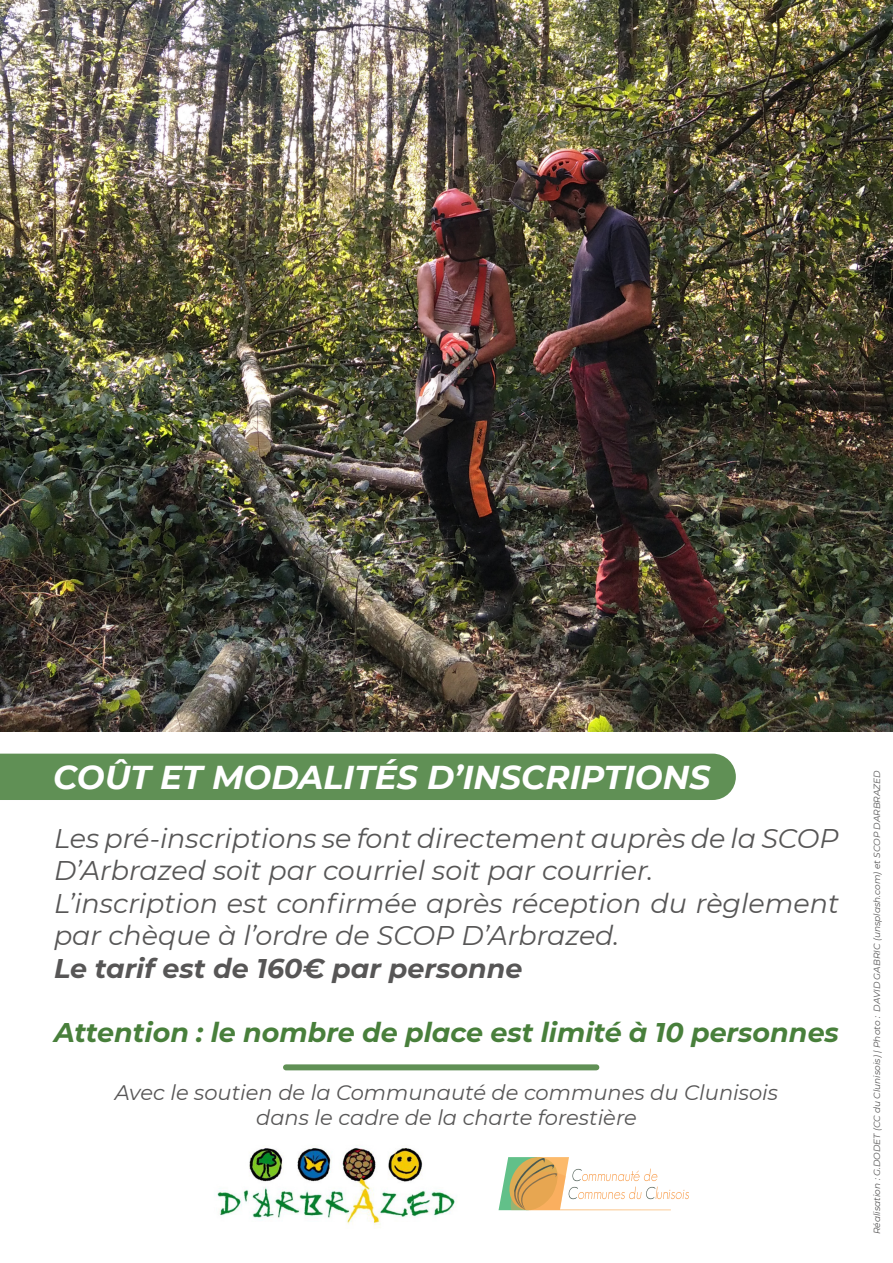
<style>
.page{position:relative;width:893px;height:1263px;background:#fff}
.page>*{position:absolute;margin:0;border:0;box-sizing:border-box;transform-origin:0 0}
.t1{font:italic 700 33px "Montserrat";color:#fff}
.t2{font:italic 27px/32.4px "Montserrat";color:#575656}
.t3{font:italic 700 27px "Montserrat";color:#487f3b}
.t4{font:italic 700 27px "Montserrat";color:#575656}
.t5{font:italic 21px "Montserrat";color:#575656}
.t6{font:italic 9px "Montserrat";color:#575656}
</style>
<div class="page">
<div style="left:0;top:754px;width:736px;height:46px;background:#609055"></div>
<img style="left:217px;top:1147px;width:238px;height:81px">
<svg style="left:498px;top:1157px;width:191px;height:54px"></svg>
<div style="left:286px;top:1064px;width:310px;height:6px;background:#609055"></div>
<img style="left:0;top:0;width:893px;height:732px">
<p class="t1" style="left:53px;top:754px;width:659px">COÛT ET MODALITÉS D’INSCRIPTIONS</p>
<p class="t2" style="left:54px;top:821px;width:786px">Les pré-inscriptions se font directement auprès de la SCOP<br>D’Arbrazed soit par courriel soit par courrier.</p>
<p class="t2" style="left:54px;top:886px;width:786px">L’inscription est confirmée après réception du règlement par chèque à l’ordre de SCOP D’Arbrazed.</p>
<p class="t4" style="left:54px;top:948px;width:470px">Le tarif est de 160€ par personne</p>
<p class="t3" style="left:54px;top:1013px;width:786px">Attention : le nombre de place est limité à 10 personnes</p>
<p class="t5" style="left:115px;top:1078px;width:665px">Avec le soutien de la Communauté de communes du Clunisois</p>
<p class="t5" style="left:256px;top:1103px;width:382px">dans le cadre de la charte forestière</p>
<p class="t6" style="left:871px;top:1234px;width:465px;rotate:-90deg">Réalisation : G.DODET (CC du Clunisois) | Photo : DAVID GABRIC (unsplash.com) et SCOP DARBRAZED</p>
</div>
